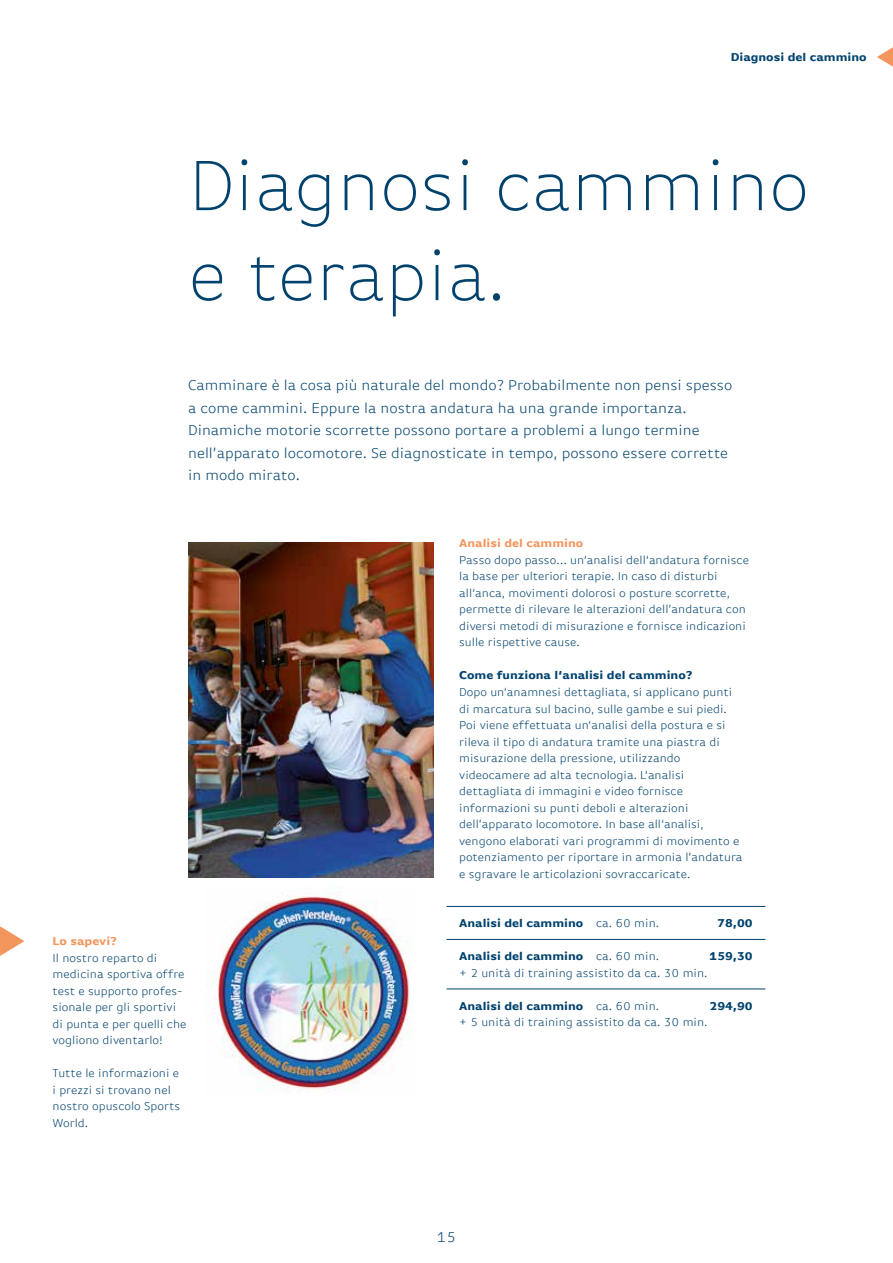
<style>
.page{position:relative;width:893px;height:1263px;background:#fff}
.page>*{position:absolute;margin:0;border:0;box-sizing:border-box;transform-origin:0 0}
.t1{font:200 75px/90px "Basic Gothic Offc Pro";letter-spacing:-.01em;color:#00426d}
.t2{font:300 15px/22.5px "Basic Gothic Offc Pro";color:#00426d}
.t3{font:300 12px/16.5px "Basic Gothic Offc Pro";color:#00426d}
.t4{font:700 12px "Basic Gothic Offc Pro";color:#00426d}
.t5{font:700 12px "Basic Gothic Offc Pro";color:#f3965e}
.s1{font-weight:300}
</style>
<div class="page">
<img style="left:188px;top:543px;width:246px;height:334px">
<hr style="left:446px;top:906px;width:319px;height:1px;background:#00426d">
<hr style="left:446px;top:939px;width:319px;height:1px;background:#00426d">
<hr style="left:446px;top:989px;width:319px;height:1px;background:#00426d">
<svg style="left:0;top:926px;width:24px;height:30px"></svg>
<svg style="left:877px;top:47px;width:16px;height:20px"></svg>
<img style="left:213px;top:887px;width:197px;height:205px">
<p class="t4" style="left:731px;top:49px;width:137px">Diagnosi del cammino</p>
<h1 class="t1" style="left:188px;top:141px;width:623px">Diagnosi cammino e terapia.</h1>
<p class="t2" style="left:188px;top:374px;width:546px">Camminare è la cosa più naturale del mondo? Probabilmente non pensi spesso a come cammini. Eppure la nostra andatura ha una grande importanza.<br>Dinamiche motorie scorrette possono portare a problemi a lungo termine nell’apparato locomotore. Se diagnosticate in tempo, possono essere corrette in modo mirato.</p>
<p class="t5" style="left:53px;top:934px;width:66px">Lo sapevi?</p>
<p class="t3" style="left:53px;top:949px;width:135px">Il nostro reparto di medicina sportiva offre test e supporto profes&shy;sionale per gli sportivi di punta e per quelli che vogliono diventarlo!</p>
<p class="t3" style="left:53px;top:1065px;width:129px">Tutte le informazioni e i prezzi si trovano nel nostro opuscolo Sports<br>World.</p>
<p class="t5" style="left:459px;top:536px;width:126px">Analisi del cammino</p>
<p class="t3" style="left:459px;top:552px;width:291px">Passo dopo passo… un‘analisi dell‘andatura fornisce la base per ulteriori terapie. In caso di disturbi all‘anca, movimenti dolorosi o posture scorrette, permette di rilevare le alterazioni dell’andatura con diversi metodi di misurazione e fornisce indicazioni sulle rispettive cause.</p>
<p class="t4" style="left:459px;top:668px;width:235px">Come funziona l‘analisi del cammino?</p>
<p class="t3" style="left:459px;top:684px;width:285px">Dopo un‘anamnesi dettagliata, si applicano punti di marcatura sul bacino, sulle gambe e sui piedi.<br>Poi viene effettuata un‘analisi della postura e si rileva il tipo di andatura tramite una piastra di misurazione della pressione, utilizzando videocamere ad alta tecnologia. L‘analisi dettagliata di immagini e video fornisce informazioni su punti deboli e alterazioni dell’apparato locomotore. In base all‘analisi, vengono elaborati vari programmi di movimento e potenziamento per riportare in armonia l’andatura e sgravare le articolazioni sovraccaricate.</p>
<p class="t4" style="left:459px;top:916px;width:201px">Analisi del cammino <span class="s1">ca. 60 min.</span></p>
<p class="t4" style="left:717px;top:916px;width:37px">78,00</p>
<p class="t4" style="left:459px;top:949px;width:201px">Analisi del cammino <span class="s1">ca. 60 min.</span></p>
<p class="t4" style="left:709px;top:949px;width:45px">159,30</p>
<p class="t3" style="left:459px;top:964px;width:250px">+ 2 unità di training assistito da ca. 30 min.</p>
<p class="t4" style="left:459px;top:998px;width:201px">Analisi del cammino <span class="s1">ca. 60 min.</span></p>
<p class="t4" style="left:709px;top:998px;width:45px">294,90</p>
<p class="t3" style="left:459px;top:1014px;width:250px">+ 5 unità di training assistito da ca. 30 min.</p>
<p class="t2" style="left:437px;top:1225px;width:21px">15</p>
</div>
